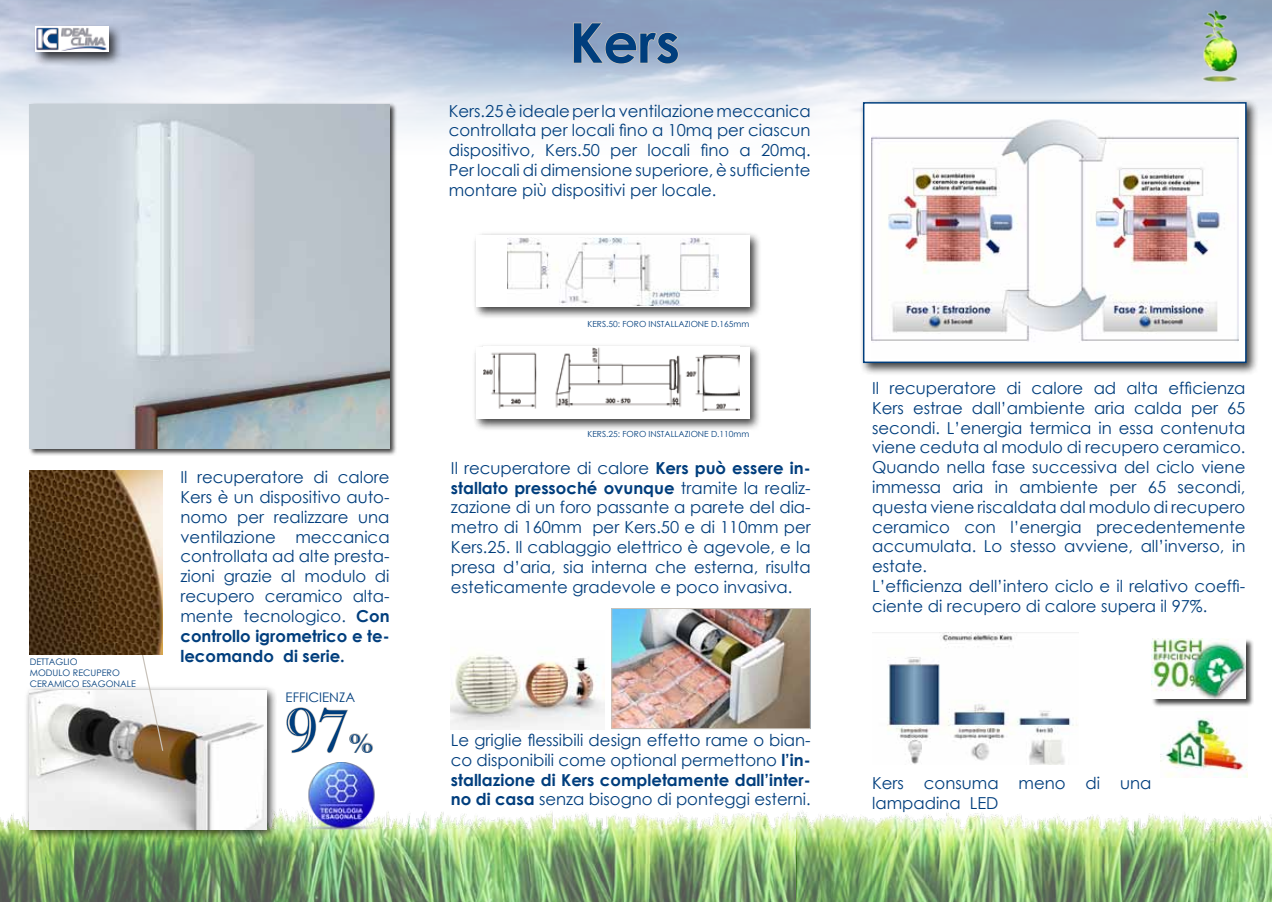
<style>
.page{position:relative;width:1272px;height:902px;background:#fff}
.page>*{position:absolute;margin:0;border:0;box-sizing:border-box;transform-origin:0 0}
.t1{font:62.4px "Imprint MT Shadow";color:#003e7d}
.t2{font:700 54.75px "Century Gothic";color:#003e7d}
.t3{font:25.2px "Imprint MT Shadow";color:#003e7d}
.t4{font:16.5px/19.8px "Century Gothic";color:#003e7d;text-align:justify}
.t5{font:13.2px "Century Gothic";color:#003e7d}
.t6{font:9px/10.8px "Century Gothic";color:#003e7d}
.t7{font:8.4px "Century Gothic";color:#003e7d}
.s1{font-weight:700}
</style>
<div class="page">
<img style="left:0;top:777px;width:1271px;height:124px">
<img style="left:613px;top:610px;width:195px;height:117px">
<div style="left:611px;top:608px;width:199px;height:121px;border:1px solid #c7c1b9"></div>
<div style="left:859px;top:98px;width:400px;height:277px;background:#000;opacity:.75"></div>
<div style="left:863px;top:103px;width:382px;height:259px;background:#fff"></div>
<img style="left:871px;top:119px;width:367px;height:224px">
<div style="left:863px;top:102px;width:383px;height:261px;border:2px solid #003e7d"></div>
<svg style="left:572px;top:22px;width:107px;height:43px;background:#9baac2"></svg>
<div style="left:472px;top:231px;width:289px;height:89px;background:#000;opacity:.75"></div>
<div style="left:476px;top:235px;width:273px;height:72px;background:#fff"></div>
<img style="left:507px;top:237px;width:211px;height:68px">
<div style="left:472px;top:343px;width:289px;height:88px;background:#000;opacity:.75"></div>
<div style="left:476px;top:347px;width:273px;height:71px;background:#fff"></div>
<img style="left:483px;top:347px;width:256px;height:64px">
<div style="left:32px;top:23px;width:90px;height:44px;background:#000;opacity:.75"></div>
<img style="left:35px;top:26px;width:73px;height:26px">
<img style="left:1198px;top:9px;width:41px;height:73px">
<div style="left:1150px;top:638px;width:104px;height:69px;background:#000;opacity:.75"></div>
<img style="left:1151px;top:638px;width:94px;height:60px">
<img style="left:1160px;top:718px;width:87px;height:59px">
<div style="left:28px;top:102px;width:369px;height:354px;background:#000;opacity:.75"></div>
<img style="left:30px;top:104px;width:359px;height:345px">
<img style="left:872px;top:632px;width:206px;height:132px">
<svg style="left:286px;top:707px;width:87px;height:46px"></svg>
<div style="left:25px;top:685px;width:252px;height:156px;background:#000;opacity:.75"></div>
<img style="left:30px;top:690px;width:236px;height:139px">
<svg style="left:132px;top:655px;width:32px;height:97px"></svg>
<img style="left:30px;top:471px;width:133px;height:184px">
<img style="left:302px;top:762px;width:77px;height:67px">
<img style="left:451px;top:654px;width:153px;height:75px">
<p class="t6" style="left:30px;top:656px;width:108px">DETTAGLIO<br>MODULO RECUPERO<br>CERAMICO ESAGONALE</p>
<p class="t4" style="left:180px;top:467px;width:211px">Il recuperatore di calore Kers è un dispositivo auto&shy;nomo per realizzare una ventilazione meccanica controllata ad alte presta&shy;zioni grazie al modulo di recupero ceramico alta&shy;mente tecnologico. <span class="s1">Con controllo igrometrico e te&shy;lecomando di serie.</span></p>
<p class="t5" style="left:285px;top:688px;width:71px">EFFICIENZA</p>
<h1 class="t1" style="left:285px;top:693px;width:65px">97</h1>
<h3 class="t3" style="left:349px;top:728px;width:25px">%</h3>
<h2 class="t2" style="left:569px;top:1px;width:112px">Kers</h2>
<p class="t4" style="left:449px;top:100px;width:363px">Kers.25 è ideale per la ventilazione meccanica controllata per locali fino a 10mq per ciascun dispositivo, Kers.50 per locali fino a 20mq.<br>Per locali di dimensione superiore, è sufficiente montare più dispositivi per locale.</p>
<p class="t7" style="left:587px;top:318px;width:163px">KERS.50: FORO INSTALLAZIONE D.165mm</p>
<p class="t7" style="left:587px;top:428px;width:163px">KERS.25: FORO INSTALLAZIONE D.110mm</p>
<p class="t4" style="left:451px;top:457px;width:361px">Il recuperatore di calore <span class="s1">Kers può essere in&shy;stallato pressoché ovunque</span> tramite la realiz&shy;zazione di un foro passante a parete del dia&shy;metro di 160mm per Kers.50 e di 110mm per Kers.25. Il cablaggio elettrico è agevole, e la presa d’aria, sia interna che esterna, risulta esteticamente gradevole e poco invasiva.</p>
<p class="t4" style="left:451px;top:729px;width:361px">Le griglie flessibili design effetto rame o bian&shy;co disponibili come optional permettono <span class="s1">l’in&shy;stallazione di Kers completamente dall’inter&shy;no di casa</span> senza bisogno di ponteggi esterni.</p>
<p class="t4" style="left:872px;top:378px;width:375px;text-align:left">Il recuperatore di calore ad alta efficienza Kers estrae dall’ambiente aria calda per 65 secondi. L’energia termica in essa contenuta viene ceduta al modulo di recupero ceramico.<br>Quando nella fase successiva del ciclo viene immessa aria in ambiente per 65 secondi, questa viene riscaldata dal modulo di recupero ceramico con l’energia precedentemente accumulata. Lo stesso avviene, all’inverso, in estate.<br>L’efficienza dell’intero ciclo e il relativo coeffi&shy;ciente di recupero di calore supera il 97%.</p>
<p class="t4" style="left:872px;top:773px;width:281px">Kers consuma meno di una lampadina LED</p>
</div>
